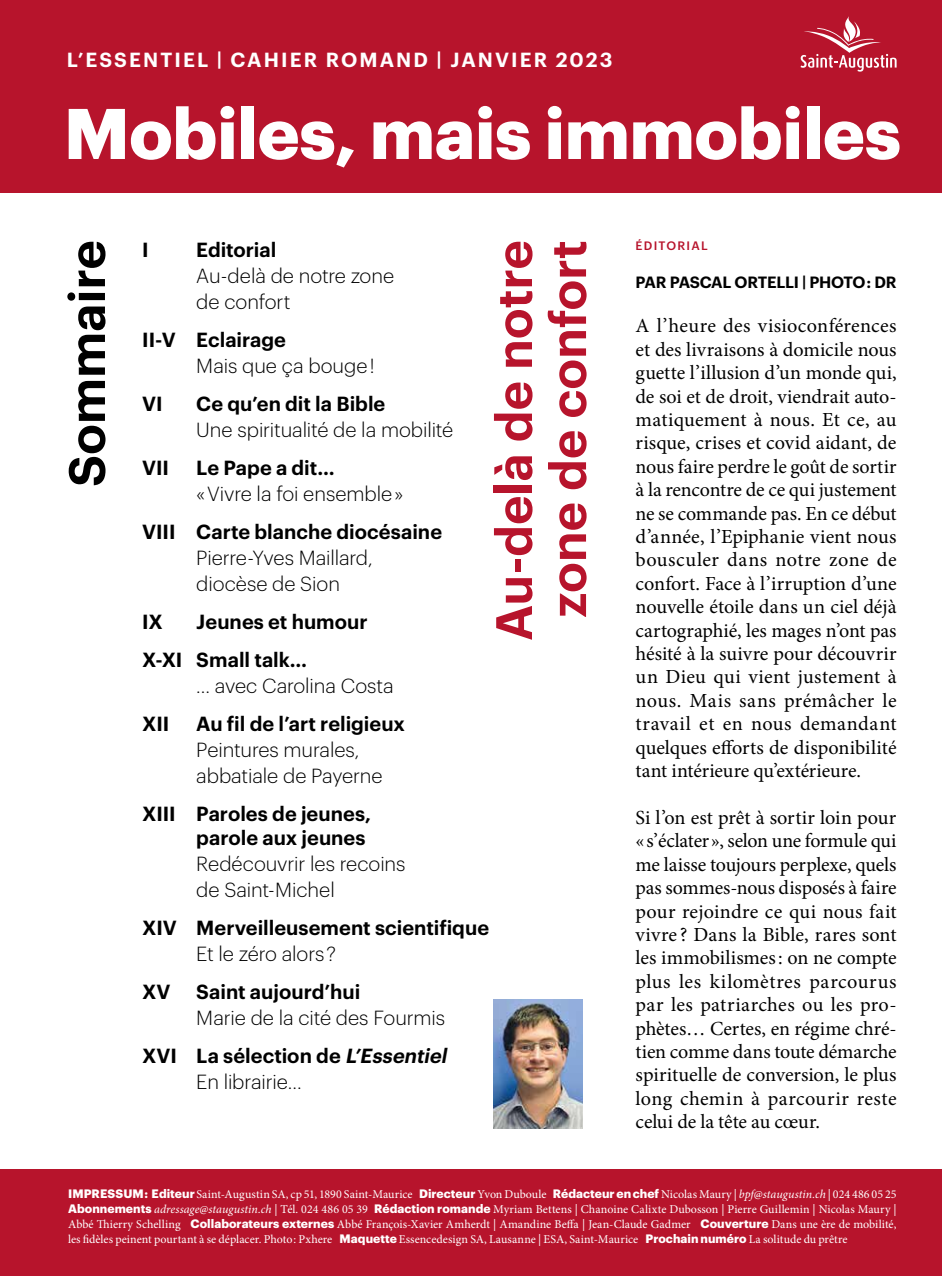
<style>
.page{position:relative;width:942px;height:1276px;background:#fff}
.page>*{position:absolute;margin:0;border:0;box-sizing:border-box;transform-origin:0 0}
.t1{font:700 70px "Graphik";letter-spacing:-.005em;color:#fff}
.t2{font:600 50px/54px "Graphik";color:#b7142c;text-align:center}
.t3{font:600 50px "Graphik";color:#000}
.t4{font:20px/23.4px "Minion Pro";letter-spacing:.005em;color:#000;text-align:justify}
.t5{font:300 20px/26px "Graphik";letter-spacing:-.005em;color:#000}
.t6{font:600 20px/38px "Graphik";color:#000}
.t7{font:600 20px "Graphik";letter-spacing:.105em;color:#fff}
.t8{font:600 16px "Graphik";letter-spacing:-.015em;color:#000}
.t9{font:12px/15px "Minion Pro";letter-spacing:.005em;color:#fff;text-align:justify}
.t10{font:500 12px "Graphik";letter-spacing:.105em;color:#b7142c}
.s1{font-weight:600}
.s2{font-weight:600;font-style:italic}
.s3{font-family:"Graphik";font-weight:700}
.s4{font-style:italic}
</style>
<div class="page">
<div style="left:0;top:1169px;width:941px;height:107px;background:#b7142c"></div>
<div style="left:0;top:0;width:941px;height:192px;background:#b7142c"></div>
<svg style="left:800px;top:16px;width:96px;height:56px"></svg>
<img style="left:493px;top:999px;width:89px;height:129px">
<p class="t7" style="left:67px;top:45px;width:547px">L’ESSENTIEL | CAHIER ROMAND | JANVIER 2023</p>
<h1 class="t1" style="left:64px;top:79px;width:838px">Mobiles, mais immobiles</h1>
<h2 class="t2" style="left:482px;top:641px;width:402px;rotate:-90deg">Au-delà de notre zone de confort</h2>
<p class="t10" style="left:635px;top:236px;width:74px">ÉDITORIAL</p>
<h2 class="t3" style="left:48px;top:487px;width:248px;rotate:-90deg">Sommaire</h2>
<p class="t6" style="left:142px;top:229px;width:8px">I</p>
<p class="t6" style="left:196px;top:229px;width:81px">Editorial</p>
<p class="t5" style="left:196px;top:261px;width:199px">Au-delà de notre zone de confort</p>
<p class="t6" style="left:142px;top:319px;width:145px">II-V Eclairage</p>
<p class="t5" style="left:196px;top:351px;width:180px">Mais que ça bouge !</p>
<p class="t6" style="left:142px;top:383px;width:22px">VI</p>
<p class="t6" style="left:196px;top:383px;width:190px">Ce qu’en dit la Bible</p>
<p class="t5" style="left:196px;top:415px;width:258px">Une spiritualité de la mobilité</p>
<p class="t6" style="left:142px;top:447px;width:28px">VII</p>
<p class="t6" style="left:196px;top:447px;width:140px">Le Pape a dit…</p>
<p class="t5" style="left:196px;top:479px;width:208px">« Vivre la foi ensemble »</p>
<p class="t6" style="left:142px;top:511px;width:301px">VIII Carte blanche diocésaine</p>
<p class="t5" style="left:196px;top:543px;width:178px">Pierre-Yves Maillard, diocèse de Sion</p>
<p class="t6" style="left:142px;top:601px;width:22px">IX</p>
<p class="t8" style="left:635px;top:270px;width:262px">PAR PASCAL ORTELLI | PHOTO : DR</p>
<p class="t4" style="left:635px;top:314px;width:262px">A l’heure des visioconférences et des livraisons à domicile nous guette l’illusion d’un monde qui, de soi et de droit, viendrait auto&shy;matiquement à nous. Et ce, au risque, crises et covid aidant, de nous faire perdre le goût de sortir à la rencontre de ce qui justement ne se commande pas. En ce début d’année, l’Epiphanie vient nous bousculer dans notre zone de confort. Face à l’irruption d’une nouvelle étoile dans un ciel déjà cartographié, les mages n’ont pas hésité à la suivre pour découvrir un Dieu qui vient justement à nous. Mais sans prémâcher le travail et en nous demandant quelques efforts de disponibilité tant intérieure qu’extérieure.</p>
<p class="t4" style="left:635px;top:806px;width:262px">Si l’on est prêt à sortir loin pour «s’éclater», selon une formule qui me laisse toujours perplexe, quels pas sommes-nous disposés à faire pour rejoindre ce qui nous fait vivre ? Dans la Bible, rares sont les immobilismes: on ne compte plus les kilomètres parcourus par les patriarches ou les pro&shy;phètes… Certes, en régime chré&shy;tien comme dans toute démarche spirituelle de conversion, le plus long chemin à parcourir reste celui de la tête au cœur.</p>
<p class="t6" style="left:142px;top:601px;width:227px;text-indent:54px">Jeunes et humour<br>X-XI Small talk…</p>
<p class="t5" style="left:196px;top:671px;width:199px">… avec Carolina Costa</p>
<p class="t6" style="left:142px;top:703px;width:29px">XII</p>
<p class="t6" style="left:196px;top:703px;width:210px">Au fil de l’art religieux</p>
<p class="t5" style="left:196px;top:735px;width:188px">Peintures murales, abbatiale de Payerne</p>
<p class="t6" style="left:142px;top:800px;width:230px;line-height:24px;text-align:right">XIII Paroles de jeunes, parole aux jeunes</p>
<p class="t5" style="left:196px;top:849px;width:211px">Redécouvrir les recoins de Saint-Michel</p>
<p class="t6" style="left:142px;top:907px;width:348px">XIV Merveilleusement scientifique</p>
<p class="t5" style="left:196px;top:939px;width:141px">Et le zéro alors ?</p>
<p class="t6" style="left:142px;top:971px;width:30px">XV</p>
<p class="t6" style="left:196px;top:971px;width:165px">Saint aujourd’hui</p>
<p class="t5" style="left:142px;top:997px;width:310px;line-height:38px;text-indent:54px">Marie de la cité des Fourmis<br><span class="s1">XVI La sélection de</span> <span class="s2">L’Essentiel</span></p>
<p class="t5" style="left:196px;top:1067px;width:107px">En librairie…</p>
<p class="t9" style="left:68px;top:1186px;width:829px"><span class="s3">IMPRESSUM : Editeur</span> Saint-Augustin SA, cp 51, 1890 Saint-Maurice <span class="s3">Directeur</span> Yvon Duboule <span class="s3">Rédacteur en chef</span> Nicolas Maury | <span class="s4">bpf@staugustin.ch</span> | 024 486 05 25<br><span class="s3">Abonnements</span> <span class="s4">adressage@staugustin.ch</span> | Tél. 024 486 05 39 <span class="s3">Rédaction romande</span> Myriam Bettens | Chanoine Calixte Dubosson | Pierre Guillemin | Nicolas Maury | Abbé Thierry Schelling <span class="s3">Collaborateurs externes</span> Abbé François-Xavier Amherdt | Amandine Beffa | Jean-Claude Gadmer <span class="s3">Couverture</span> Dans une ère de mobilité, les fidèles peinent pourtant à se déplacer. Photo: Pxhere <span class="s3">Maquette</span> Essencedesign SA, Lausanne | ESA, Saint-Maurice <span class="s3">Prochain numéro</span> La solitude du prêtre</p>
</div>
